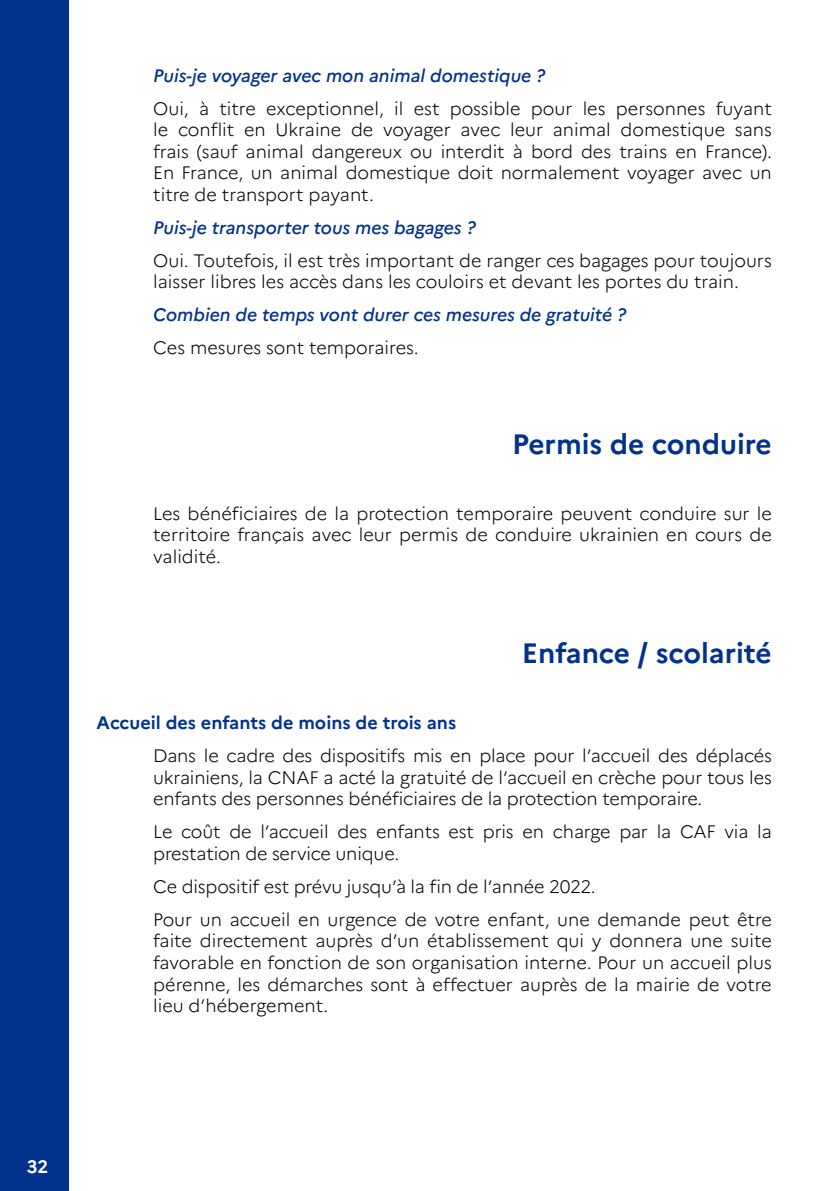
<style>
.page{position:relative;width:840px;height:1191px;background:#fff}
.page>*{position:absolute;margin:0;border:0;box-sizing:border-box;transform-origin:0 0}
.Gros_titre{font:700 28px "Marianne";color:#00328e}
.TXT_renf_15_mm{font:300 18px/21.6px "Marianne";letter-spacing:-.005em;color:#000;text-align:justify}
.question{font:italic 500 18px "Marianne";color:#00328e}
.TXT_renf_5mm{font:700 18px "Marianne";color:#00328e}
.t1{font:700 18px "Marianne";color:#fff}
</style>
<div class="page">
<div style="left:0;top:0;width:68px;height:1191px;background:#00328e"></div>
<p class="question" style="left:153px;top:64px;width:393px">Puis-je voyager avec mon animal domestique ?</p>
<p class="TXT_renf_15_mm" style="left:153px;top:97px;width:620px">Oui, à titre exceptionnel, il est possible pour les personnes fuyant le conflit en Ukraine de voyager avec leur animal domestique sans frais (sauf animal dangereux ou interdit à bord des trains en France).<br>En France, un animal domestique doit normalement voyager avec un titre de transport payant.</p>
<p class="question" style="left:153px;top:216px;width:324px">Puis-je transporter tous mes bagages ?</p>
<p class="TXT_renf_15_mm" style="left:153px;top:250px;width:619px">Oui. Toutefois, il est très important de ranger ces bagages pour toujours laisser libres les accès dans les couloirs et devant les portes du train.</p>
<p class="question" style="left:153px;top:304px;width:474px">Combien de temps vont durer ces mesures de gratuité ?</p>
<p class="TXT_renf_15_mm" style="left:153px;top:337px;width:267px">Ces mesures sont temporaires.</p>
<p class="Gros_titre" style="left:512px;top:427px;width:261px">Permis de conduire</p>
<p class="TXT_renf_15_mm" style="left:153px;top:502px;width:620px">Les bénéficiaires de la protection temporaire peuvent conduire sur le territoire français avec leur permis de conduire ukrainien en cours de validité.</p>
<p class="Gros_titre" style="left:521px;top:635px;width:251px">Enfance / scolarité</p>
<p class="TXT_renf_5mm" style="left:96px;top:711px;width:361px">Accueil des enfants de moins de trois ans</p>
<p class="TXT_renf_15_mm" style="left:153px;top:744px;width:619px">Dans le cadre des dispositifs mis en place pour l’accueil des déplacés ukrainiens, la CNAF a acté la gratuité de l’accueil en crèche pour tous les enfants des personnes bénéficiaires de la protection temporaire.</p>
<p class="TXT_renf_15_mm" style="left:153px;top:821px;width:619px">Le coût de l’accueil des enfants est pris en charge par la CAF via la prestation de service unique.</p>
<p class="TXT_renf_15_mm" style="left:153px;top:875px;width:444px">Ce dispositif est prévu jusqu’à la fin de l’année 2022.</p>
<p class="TXT_renf_15_mm" style="left:153px;top:908px;width:620px">Pour un accueil en urgence de votre enfant, une demande peut être faite directement auprès d’un établissement qui y donnera une suite favorable en fonction de son organisation interne. Pour un accueil plus pérenne, les démarches sont à effectuer auprès de la mairie de votre lieu d’hébergement.</p>
<p class="t1" style="left:27px;top:1155px;width:23px">32</p>
</div>
